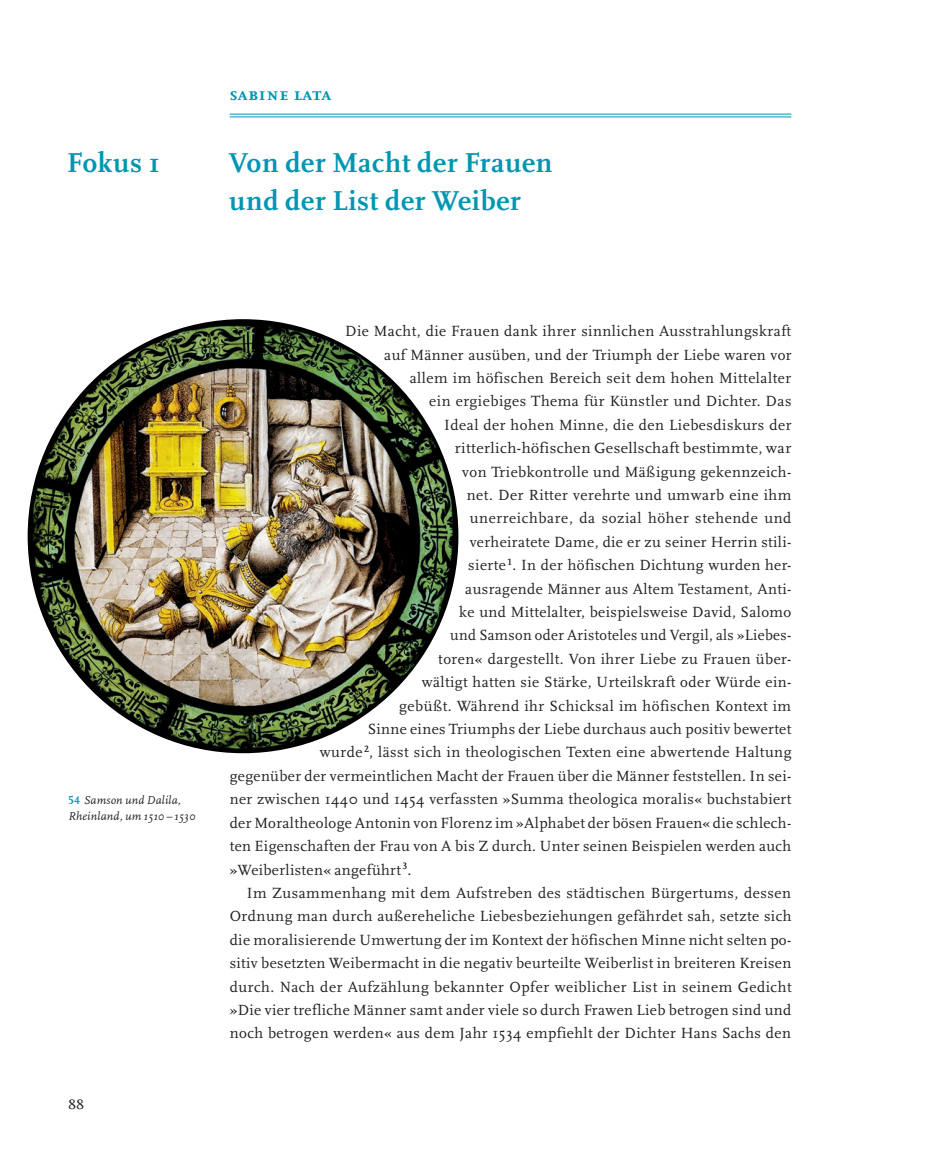
<style>
.page{position:relative;width:936px;height:1149px;background:#fff}
.page>*{position:absolute;margin:0;border:0;box-sizing:border-box;transform-origin:0 0}
.t1{font:700 28.5px/37.5px "Scala";letter-spacing:.025em;color:#0096b1}
.t2{font:700 18.75px "Scala Caps";letter-spacing:.045em;color:#0096b1}
.t3{font:16.5px "Scala Caps Expert";color:#231f20}
.t4{font:15.3px "Scala";letter-spacing:.025em;color:#231f20}
.t5{font:15.3px "Scala";letter-spacing:.025em;color:#231f20;scale:1.04 1}
.t6{font:italic 11.85px/15.5px "Scala";letter-spacing:.02em;color:#231f20}
.s1{font-family:"Scala LF";font-weight:700;font-style:normal;color:#0096b1}
</style>
<div class="page">
<hr style="left:230px;top:114px;width:561px;height:1px;background:#0096b1">
<hr style="left:230px;top:117px;width:561px;height:1px;background:#0096b1">
<img style="left:28px;top:319px;width:430px;height:434px">
<p class="t2" style="left:230px;top:83px;width:103px">sabine lata</p>
<h1 class="t1" style="left:67px;top:144px;width:94px">Fokus 1</h1>
<h1 class="t1" style="left:229px;top:144px;width:325px">Von der Macht der Frauen und der List der Weiber</h1>
<p class="t6" style="left:68px;top:792px;width:129px"><span class="s1">54</span> Samson und Dalila,<br>Rheinland, um 1510 – 1530</p>
<p class="t3" style="left:68px;top:1094px;width:18px">88</p>
<p class="t4" style="left:345px;top:323px;width:447px">Die Macht, die Frauen dank ihrer sinnlichen Ausstrahlungskraft</p>
<p class="t4" style="left:384px;top:346px;width:409px">auf Männer ausüben, und der Triumph der Liebe waren vor</p>
<p class="t4" style="left:410px;top:369px;width:383px">allem im höfischen Bereich seit dem hohen Mittelalter</p>
<p class="t4" style="left:429px;top:393px;width:364px">ein ergiebiges Thema für Künstler und Dichter. Das</p>
<p class="t4" style="left:444px;top:416px;width:349px">Ideal der hohen Minne, die den Liebesdiskurs der</p>
<p class="t5" style="left:455px;top:440px;width:325px">ritterlich-höfischen Gesellschaft bestimmte, war</p>
<p class="t4" style="left:462px;top:463px;width:330px">von Triebkontrolle und Mäßigung gekennzeich-</p>
<p class="t4" style="left:467px;top:486px;width:326px">net. Der Ritter verehrte und umwarb eine ihm</p>
<p class="t4" style="left:470px;top:510px;width:323px">unerreichbare, da sozial höher stehende und</p>
<p class="t4" style="left:470px;top:533px;width:323px">verheiratete Dame, die er zu seiner Herrin stili-</p>
<p class="t4" style="left:468px;top:556px;width:324px">sierte <sup>1</sup>. In der höfischen Dichtung wurden her-</p>
<p class="t4" style="left:465px;top:580px;width:327px">ausragende Männer aus Altem Testament, Anti-</p>
<p class="t4" style="left:459px;top:603px;width:333px">ke und Mittelalter, beispielsweise David, Salomo</p>
<p class="t4" style="left:450px;top:627px;width:342px">und Samson oder Aristoteles und Vergil, als »Liebes-</p>
<p class="t4" style="left:438px;top:650px;width:354px">toren« dargestellt. Von ihrer Liebe zu Frauen über-</p>
<p class="t4" style="left:422px;top:673px;width:371px">wältigt hatten sie Stärke, Urteilskraft oder Würde ein-</p>
<p class="t4" style="left:399px;top:697px;width:393px">gebüßt. Während ihr Schicksal im höfischen Kontext im</p>
<p class="t4" style="left:368px;top:720px;width:425px">Sinne eines Triumphs der Liebe durchaus auch positiv bewertet</p>
<p class="t4" style="left:320px;top:744px;width:473px">wurde <sup>2</sup>, lässt sich in theologischen Texten eine abwertende Haltung</p>
<p class="t4" style="left:230px;top:767px;width:563px">gegenüber der vermeintlichen Macht der Frauen über die Männer feststellen. In sei-</p>
<p class="t4" style="left:230px;top:790px;width:563px">ner zwischen 1440 und 1454 verfassten »Summa theologica moralis« buchstabiert</p>
<p class="t4" style="left:230px;top:814px;width:563px">der Moraltheologe Antonin von Florenz im »Alphabet der bösen Frauen« die schlech-</p>
<p class="t4" style="left:230px;top:837px;width:563px">ten Eigenschaften der Frau von A bis Z durch. Unter seinen Beispielen werden auch</p>
<p class="t4" style="left:230px;top:860px;width:183px">»Weiberlisten« angeführt <sup>3</sup>.</p>
<p class="t4" style="left:247px;top:884px;width:545px">Im Zusammenhang mit dem Aufstreben des städtischen Bürgertums, dessen</p>
<p class="t4" style="left:230px;top:907px;width:563px">Ordnung man durch außereheliche Liebesbeziehungen gefährdet sah, setzte sich</p>
<p class="t4" style="left:230px;top:931px;width:563px">die moralisierende Umwertung der im Kontext der höfischen Minne nicht selten po-</p>
<p class="t4" style="left:230px;top:954px;width:563px">sitiv besetzten Weibermacht in die negativ beurteilte Weiberlist in breiteren Kreisen</p>
<p class="t4" style="left:230px;top:977px;width:563px">durch. Nach der Aufzählung bekannter Opfer weiblicher List in seinem Gedicht</p>
<p class="t4" style="left:230px;top:1001px;width:563px">»Die vier trefliche Männer samt ander viele so durch Frawen Lieb betrogen sind und</p>
<p class="t4" style="left:230px;top:1024px;width:563px">noch betrogen werden« aus dem Jahr 1534 empfiehlt der Dichter Hans Sachs den</p>
</div>
